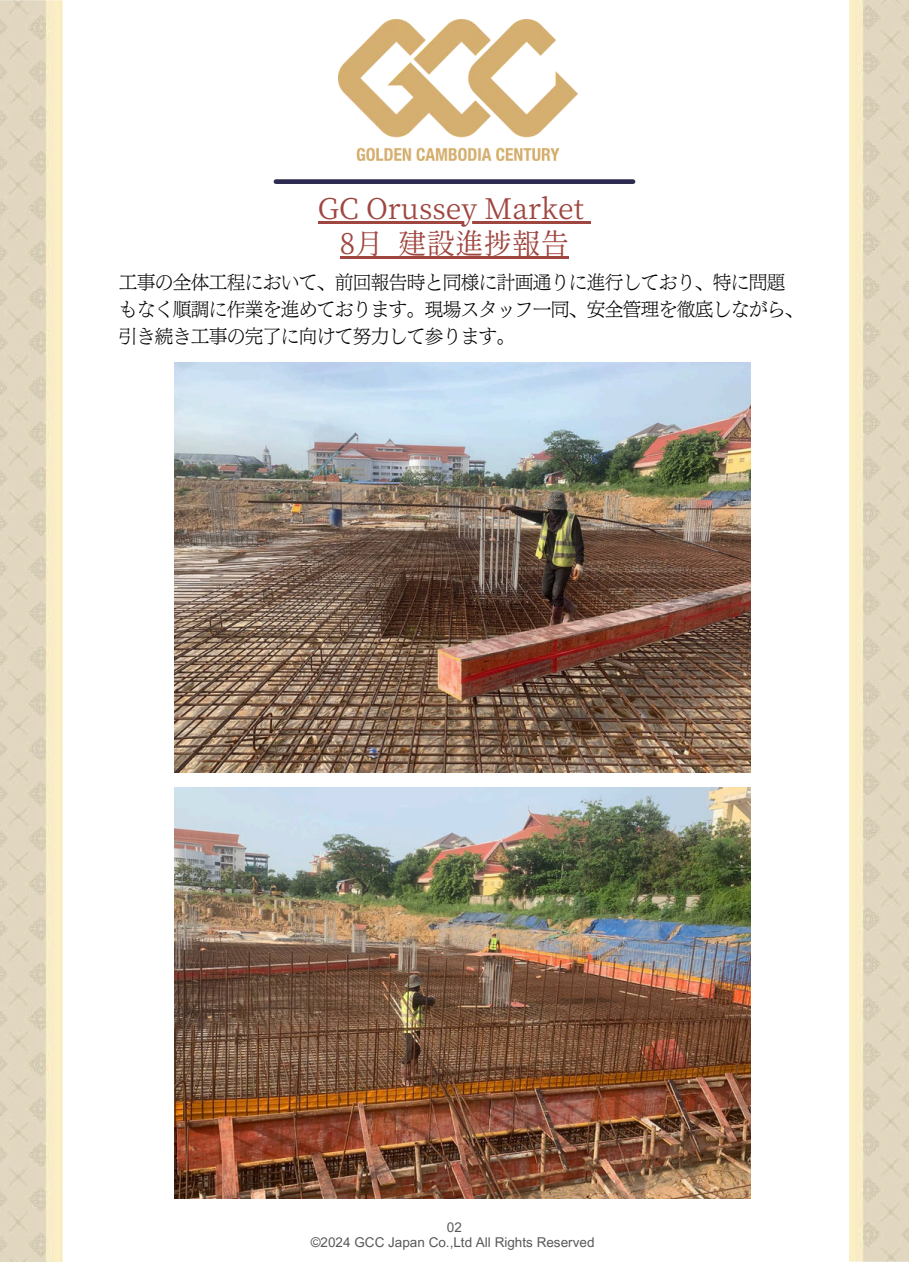
<style>
.page{position:relative;width:909px;height:1262px;background:#fff}
.page>*{position:absolute;margin:0;border:0;box-sizing:border-box;transform-origin:0 0}
.t1{font:28.5px/34.8px "Gen Ryu Min TW R";color:#9f4640;text-align:center}
.t2{font:18px/27px "Canva Tsuku News Min Pr 6 N L";color:#000}
.t3{font:13.5px "Arial MT Pro";color:#585858}
</style>
<div class="page">
<img style="left:0;top:0;width:63px;height:1261px">
<img style="left:849px;top:0;width:60px;height:1261px">
<img style="left:338px;top:19px;width:240px;height:141px">
<div style="left:276px;top:179px;width:357px;height:5px;background:#2c2a4f"></div>
<img style="left:175px;top:362px;width:576px;height:410px">
<img style="left:175px;top:787px;width:576px;height:410px">
<hr style="left:318px;top:221px;width:266px;height:2px;background:#9f4640">
<svg style="left:584px;top:221px;width:7px;height:2px"></svg>
<hr style="left:340px;top:256px;width:44px;height:2px;background:#9f4640">
<svg style="left:384px;top:256px;width:14px;height:2px"></svg>
<hr style="left:398px;top:256px;width:171px;height:2px;background:#9f4640">
<p class="t1" style="left:318px;top:191px;width:267px">GC Orussey Market<br>8月建設進捗報告</p>
<h1 class="t2" style="left:119px;top:268px;width:685px">工事の全体工程において、前回報告時と同様に計画通りに進行しており、特に問題もなく順調に作業を進めております。現場スタッフ一同、安全管理を徹底しながら、引き続き工事の完了に向けて努力して参ります。</h1>
<p class="t3" style="left:447px;top:1221px;width:17px">02</p>
<h2 class="t3" style="left:311px;top:1237px;width:285px">©️2024 GCC Japan Co.,Ltd All Rights Reserved</h2>
</div>
